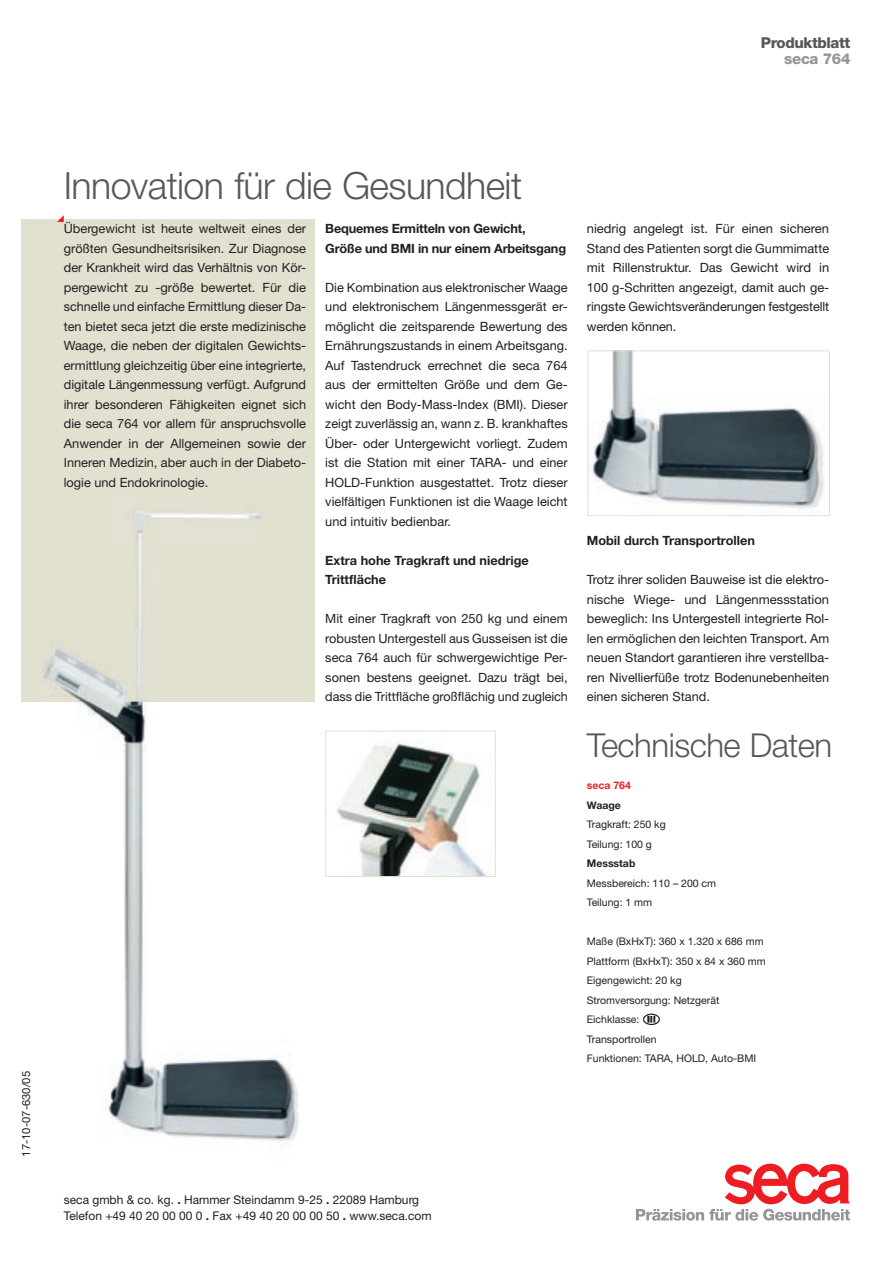
<style>
.page{position:relative;width:893px;height:1263px;background:#fff}
.page>*{position:absolute;margin:0;border:0;box-sizing:border-box;transform-origin:0 0}
._04_Produkt_head_Probl_25{font:300 37.5px "Helvetica Neue";letter-spacing:-.015em;color:#57585a}
._08_technische_Daten_Probl{font:300 33px "Helvetica Neue";letter-spacing:-.015em;color:#57585a}
._01_Produktblatt{font:800 15px "Helvetica Neue";letter-spacing:-.025em;color:#57585a}
._02_seca_xxx{font:800 15px "Helvetica Neue";letter-spacing:-.025em;color:#939598}
._06_copy_Probl_Deutsch{font:12.75px/19.5px "Helvetica Neue";color:#231f20;text-align:justify}
._07_copybold_Probl_Deutsch{font:700 12.75px/19.5px "Helvetica Neue";letter-spacing:-.015em;color:#231f20}
.t1{font:12px "Helvetica Neue";color:#231f20}
.t2{font:11.25px "Helvetica Neue";color:#231f20}
._09_features_Probl{font:10.5px "Helvetica Neue";color:#231f20}
._09_features_Probl-2{font:700 10.5px "Helvetica Neue";color:#231f20}
._09_features_Probl-3{font:700 10.5px "Helvetica Neue";color:#ee1d23}
.s1{font-weight:700}
</style>
<div class="page">
<img style="left:77px;top:701px;width:229px;height:441px">
<div style="left:21px;top:219px;width:294px;height:482px;background:#e2e1d0"></div>
<img style="left:643px;top:1013px;width:17px;height:12px">
<img style="left:42px;top:511px;width:220px;height:190px">
<img style="left:589px;top:352px;width:235px;height:157px">
<div style="left:587px;top:350px;width:243px;height:166px;border:1px solid #e2e1d0"></div>
<img style="left:336px;top:741px;width:151px;height:134px">
<div style="left:325px;top:731px;width:171px;height:146px;border:1px solid #e2e1d0"></div>
<svg style="left:636px;top:1163px;width:214px;height:58px"></svg>
<svg style="left:57px;top:215px;width:7px;height:7px"></svg>
<p class="_01_Produktblatt" style="left:761px;top:33px;width:91px">Produktblatt</p>
<p class="_02_seca_xxx" style="left:784px;top:50px;width:68px">seca 764</p>
<p class="t2" style="left:19px;top:1157px;width:87px;rotate:-90deg">17-10-07-630/05</p>
<p class="_04_Produkt_head_Probl_25" style="left:64px;top:163px;width:460px">Innovation für die Gesundheit</p>
<p class="_06_copy_Probl_Deutsch" style="left:64px;top:219px;width:244px">Übergewicht ist heute weltweit eines der größten Gesundheitsrisiken. Zur Diagnose der Krankheit wird das Verhältnis von Kör&shy;pergewicht zu -größe bewertet. Für die schnelle und einfache Ermittlung dieser Da&shy;ten bietet seca jetzt die erste medizinische Waage, die neben der digitalen Gewichts&shy;ermittlung gleichzeitig über eine integrierte, digitale Längenmessung verfügt. Aufgrund ihrer besonderen Fähigkeiten eignet sich die seca 764 vor allem für anspruchsvolle Anwender in der Allgemeinen sowie der Inneren Medizin, aber auch in der Diabeto&shy;logie und Endokrinologie.</p>
<p class="_07_copybold_Probl_Deutsch" style="left:325px;top:219px;width:242px">Bequemes Ermitteln von Gewicht,<br>Größe und BMI in nur einem Arbeitsgang</p>
<p class="_06_copy_Probl_Deutsch" style="left:325px;top:277px;width:244px">Die Kombination aus elektronischer Waage und elektronischem Längenmessgerät er&shy;möglicht die zeitsparende Bewertung des Ernährungszustands in einem Arbeitsgang.<br>Auf Tastendruck errechnet die seca 764 aus der ermittelten Größe und dem Ge&shy;wicht den Body-Mass-Index (BMI). Dieser zeigt zuverlässig an, wann z. B. krankhaftes Über- oder Untergewicht vorliegt. Zudem ist die Station mit einer TARA- und einer HOLD-Funktion ausgestattet. Trotz dieser vielfältigen Funktionen ist die Waage leicht und intuitiv bedienbar.</p>
<p class="_07_copybold_Probl_Deutsch" style="left:325px;top:550px;width:205px">Extra hohe Tragkraft und niedrige<br>Trittfläche</p>
<p class="_06_copy_Probl_Deutsch" style="left:325px;top:609px;width:244px">Mit einer Tragkraft von 250 kg und einem robusten Untergestell aus Gusseisen ist die seca 764 auch für schwergewichtige Per&shy;sonen bestens geeignet. Dazu trägt bei, dass die Trittfläche großflächig und zugleich</p>
<p class="_06_copy_Probl_Deutsch" style="left:587px;top:219px;width:244px">niedrig angelegt ist. Für einen sicheren Stand des Patienten sorgt die Gummimatte mit Rillenstruktur. Das Gewicht wird in 100 g-Schritten angezeigt, damit auch ge&shy;ringste Gewichtsveränderungen festgestellt werden können.</p>
<p class="_07_copybold_Probl_Deutsch" style="left:587px;top:531px;width:170px">Mobil durch Transportrollen</p>
<p class="_06_copy_Probl_Deutsch" style="left:587px;top:570px;width:244px">Trotz ihrer soliden Bauweise ist die elektro&shy;nische Wiege- und Längenmessstation beweglich: Ins Untergestell integrierte Rol&shy;len ermöglichen den leichten Transport. Am neuen Standort garantieren ihre verstellba&shy;ren Nivellierfüße trotz Bodenunebenheiten einen sicheren Stand.</p>
<p class="_08_technische_Daten_Probl" style="left:587px;top:725px;width:247px">Technische Daten</p>
<p class="_09_features_Probl-3" style="left:587px;top:779px;width:46px">seca 764</p>
<p class="_09_features_Probl-2" style="left:587px;top:798px;width:36px">Waage</p>
<p class="_09_features_Probl" style="left:587px;top:818px;width:80px">Tragkraft: 250 kg</p>
<p class="_09_features_Probl" style="left:587px;top:838px;width:67px">Teilung: 100 g</p>
<p class="_09_features_Probl-2" style="left:587px;top:857px;width:50px">Messstab</p>
<p class="_09_features_Probl" style="left:587px;top:877px;width:131px">Messbereich: 110 – 200 cm</p>
<p class="_09_features_Probl" style="left:587px;top:896px;width:67px">Teilung: 1 mm</p>
<p class="_09_features_Probl" style="left:587px;top:935px;width:178px">Maße (BxHxT): 360 x 1.320 x 686 mm</p>
<p class="_09_features_Probl" style="left:587px;top:955px;width:180px">Plattform (BxHxT): 350 x 84 x 360 mm</p>
<p class="_09_features_Probl" style="left:587px;top:974px;width:96px">Eigengewicht: 20 kg</p>
<p class="_09_features_Probl" style="left:587px;top:994px;width:134px">Stromversorgung: Netzgerät</p>
<p class="_09_features_Probl" style="left:587px;top:1013px;width:54px">Eichklasse:</p>
<p class="_09_features_Probl" style="left:587px;top:1033px;width:71px">Transportrollen</p>
<p class="_09_features_Probl" style="left:587px;top:1052px;width:171px">Funktionen: TARA, HOLD, Auto-BMI</p>
<p class="t1" style="left:64px;top:1192px;width:357px">seca gmbh &amp; co. kg. <span class="s1">.</span> Hammer Steindamm 9-25 <span class="s1">.</span> 22089 Hamburg</p>
<p class="t1" style="left:64px;top:1209px;width:369px">Telefon +49 40 20 00 00 0 <span class="s1">.</span> Fax +49 40 20 00 00 50 <span class="s1">.</span> www.seca.com</p>
</div>
